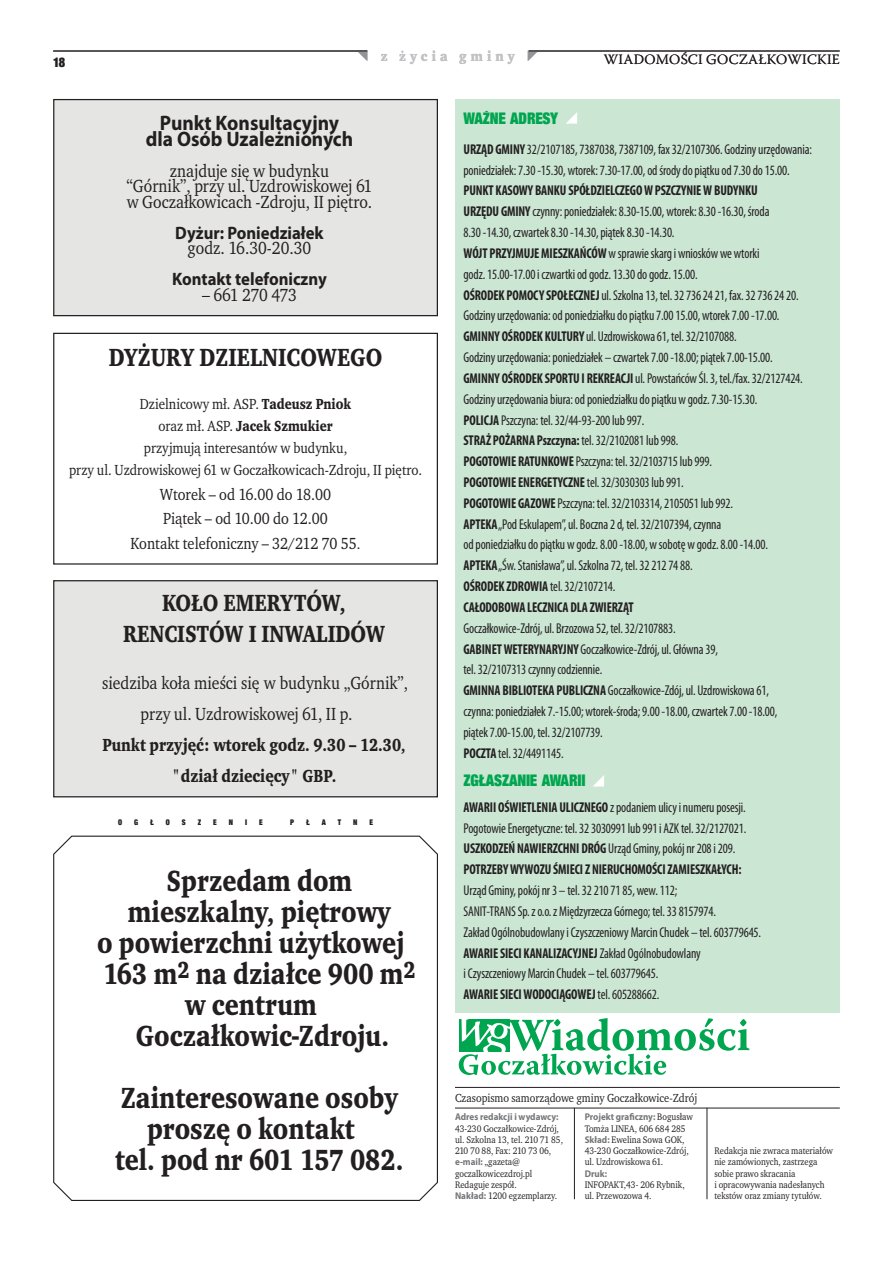
<style>
.page{position:relative;width:893px;height:1263px;background:#fff}
.page>*{position:absolute;margin:0;border:0;box-sizing:border-box;transform-origin:0 0}
.t1{font:700 30px/31px "Wro Text";color:#231f20;text-align:center;scale:.93 1}
.t2{font:700 25.5px "Wro Text";color:#231f20;scale:.93 1}
.t3{font:700 24px/31px "Wro Text";color:#231f20;text-align:center;scale:.93 1}
.t4{font:700 21px/15.5px "Myriad Pro";color:#231f20;text-align:center;scale:.93 1}
.t5{font:18px/15.5px "Wro Text";color:#231f20;text-align:center;scale:.93 1}
.t6{font:700 18px/31px "Wro Text";color:#231f20;text-align:center;scale:.93 1}
.t7{font:700 18px "Myriad Pro";color:#231f20;scale:.93 1}
.t8{font:700 17.25px "Wro Head";letter-spacing:-.01em;color:#00a54f}
.t9{font:16.5px/24.8px "Wro Text";color:#231f20;text-align:center;scale:.93 1}
.t10{font:15px/21.8px "Wro Text";color:#231f20;text-align:center;scale:.93 1}
.t11{font:condensed 14.25px/20.9px "Myriad Pro";letter-spacing:-.01em;color:#231f20;scale:.93 1}
.t12{font:300 14.25px "Warnock Pro";letter-spacing:.02em;color:#231f20}
.t13{font:700 14.25px "Wro Text";letter-spacing:.29em;color:#c1c2c4}
.t14{font:700 14.25px "Wro Head";color:#231f20}
.t15{font:12px "Wro Text";color:#231f20;scale:.93 1}
.t16{font:9.75px/11.2px "Wro Text";color:#231f20;scale:.93 1}
.t17{font:700 9.75px "Myriad Pro";color:#757679;scale:.93 1}
.t18{font:700 8.4px "Wro Head";color:#231f20}
.s1{font-weight:700}
.s2{font-size:15px}
.s3{font-family:"Myriad Pro";font-weight:700;color:#757679}
.s4{font-family:"Wro Text";font-weight:400;color:#231f20}
</style>
<div class="page">
<hr style="left:53px;top:51px;width:314px;height:1px;background:#231f20">
<hr style="left:529px;top:51px;width:311px;height:1px;background:#231f20">
<div style="left:455px;top:99px;width:385px;height:913px;background:#cbe6d3"></div>
<hr style="left:455px;top:1087px;width:385px;height:1px;background:#231f20">
<hr style="left:455px;top:1108px;width:385px;height:1px;background:#231f20">
<svg style="left:566px;top:112px;width:11px;height:12px"></svg>
<svg style="left:593px;top:775px;width:11px;height:11px"></svg>
<hr style="left:574px;top:1108px;width:1px;height:91px;background:#231f20">
<hr style="left:707px;top:1108px;width:1px;height:91px;background:#231f20">
<svg style="left:459px;top:1018px;width:290px;height:57px"></svg>
<div style="left:54px;top:100px;width:383px;height:216px;background:#e5e5e4"></div>
<div style="left:53px;top:99px;width:385px;height:217px;border:1px solid #231f20"></div>
<div style="left:53px;top:333px;width:385px;height:232px;border:1px solid #231f20"></div>
<div style="left:54px;top:581px;width:383px;height:216px;background:#e5e5e4"></div>
<div style="left:53px;top:580px;width:385px;height:217px;border:1px solid #231f20"></div>
<svg style="left:53px;top:835px;width:385px;height:366px"></svg>
<p class="t14" style="left:53px;top:53px;width:14px">18</p>
<p class="t13" style="left:381px;top:47px;width:135px">z życia gminy</p>
<p class="t12" style="left:604px;top:51px;width:237px">WIADOMOŚCI GOCZAŁKOWICKIE</p>
<h3 class="t4" style="left:146px;top:114px;width:225px">Punkt Konsultacyjny dla Osób Uzależnionych</h3>
<p class="t5" style="left:127px;top:163px;width:266px">znajduje się w budynku<br>“Górnik”, przy ul. Uzdrowiskowej 61 w Goczałkowicach -Zdroju, II piętro.</p>
<p class="t7" style="left:175px;top:221px;width:161px">Dyżur: Poniedziałek</p>
<p class="t5" style="left:188px;top:240px;width:135px">godz. 16.30-20.30</p>
<p class="t7" style="left:172px;top:267px;width:168px">Kontakt telefoniczny</p>
<p class="t5" style="left:202px;top:287px;width:103px">– 661 270 473</p>
<h2 class="t2" style="left:109px;top:341px;width:296px">DYŻURY DZIELNICOWEGO</h2>
<p class="t10" style="left:69px;top:393px;width:381px">Dzielnicowy mł. ASP. <span class="s1">Tadeusz Pniok<br></span>oraz mł. ASP. <span class="s1">Jacek Szmukier<br></span>przyjmują interesantów w budynku,<br>przy ul. Uzdrowiskowej 61 w Goczałkowicach-Zdroju, II piętro.</p>
<p class="t9" style="left:131px;top:481px;width:249px">Wtorek – od 16.00 do 18.00<br>Piątek – od 10.00 do 12.00<br>Kontakt telefoniczny – 32/212 70 55<span class="s2">.</span></p>
<h3 class="t3" style="left:123px;top:588px;width:283px">KOŁO EMERYTÓW,<br>RENCISTÓW I INWALIDÓW</h3>
<p class="t5" style="left:141px;top:667px;width:289px;line-height:31px;text-align:left;text-indent:-39px">siedziba koła mieści się w budynku „Górnik”, przy ul. Uzdrowiskowej 61, II p.</p>
<p class="t6" style="left:102px;top:729px;width:328px">Punkt przyjęć: wtorek godz. 9.30 – 12.30, "dział dziecięcy" GBP.</p>
<p class="t18" style="left:118px;top:817px;width:6px">O</p>
<p class="t18" style="left:134px;top:817px;width:6px">G</p>
<p class="t18" style="left:150px;top:817px;width:5px">Ł</p>
<p class="t18" style="left:166px;top:817px;width:6px">O</p>
<p class="t18" style="left:182px;top:817px;width:5px">S</p>
<p class="t18" style="left:198px;top:817px;width:5px">Z</p>
<p class="t18" style="left:213px;top:817px;width:5px">E</p>
<p class="t18" style="left:229px;top:817px;width:6px">N</p>
<p class="t18" style="left:245px;top:817px;width:4px">I</p>
<p class="t18" style="left:259px;top:817px;width:5px">E</p>
<p class="t18" style="left:290px;top:817px;width:6px">P</p>
<p class="t18" style="left:306px;top:817px;width:5px">Ł</p>
<p class="t18" style="left:322px;top:817px;width:6px">A</p>
<p class="t18" style="left:338px;top:817px;width:5px">T</p>
<p class="t18" style="left:353px;top:817px;width:6px">N</p>
<p class="t18" style="left:369px;top:817px;width:5px">E</p>
<h1 class="t1" style="left:97px;top:865px;width:344px">Sprzedam dom mieszkalny, piętrowy<br>o powierzchni użytkowej<br>163 m<sup>2</sup> na działce 900 m<sup>2 </sup>w centrum<br>Goczałkowic-Zdroju.</h1>
<h1 class="t1" style="left:115px;top:1082px;width:312px">Zainteresowane osoby proszę o kontakt<br>tel. pod nr 601 157 082.</h1>
<p class="t8" style="left:463px;top:107px;width:96px">WAŻNE ADRESY</p>
<p class="t11" style="left:463px;top:138px;width:376px"><span class="s1">URZĄD GMINY</span> 32/2107185, 7387038, 7387109, fax 32/2107306. Godziny urzędowania: poniedziałek: 7.30 -15.30, wtorek: 7.30-17.00, od środy do piątku od 7.30 do 15.00.</p>
<p class="t11" style="left:463px;top:180px;width:366px"><span class="s1">PUNKT KASOWY BANKU SPÓŁDZIELCZEGO W PSZCZYNIE W BUDYNKU<br>URZĘDU GMINY</span> czynny: poniedziałek: 8.30-15.00, wtorek: 8.30 -16.30, środa<br>8.30 -14.30, czwartek 8.30 -14.30, piątek 8.30 -14.30.<br><span class="s1">WÓJT PRZYJMUJE MIESZKAŃCÓW</span> w sprawie skarg i wniosków we wtorki<br>godz. 15.00-17.00 i czwartki od godz. 13.30 do godz. 15.00.<br><span class="s1">OŚRODEK POMOCY SPOŁECZNEJ</span> ul. Szkolna 13, tel. 32 736 24 21, fax. 32 736 24 20.<br>Godziny urzędowania: od poniedziałku do piątku 7.00 15.00, wtorek 7.00 -17.00.<br><span class="s1">GMINNY OŚRODEK KULTURY</span> ul. Uzdrowiskowa 61, tel. 32/2107088.<br>Godziny urzędowania: poniedziałek – czwartek 7.00 -18.00; piątek 7.00-15.00.<br><span class="s1">GMINNY OŚRODEK SPORTU I REKREACJI</span> ul. Powstańców Śl. 3, tel./fax. 32/2127424.<br>Godziny urzędowania biura: od poniedziałku do piątku w godz. 7.30-15.30.<br><span class="s1">POLICJA</span> Pszczyna: tel. 32/44-93-200 lub 997.<br><span class="s1">STRAŻ POŻARNA Pszczyna:</span> tel. 32/2102081 lub 998.<br><span class="s1">POGOTOWIE RATUNKOWE</span> Pszczyna: tel. 32/2103715 lub 999.<br><span class="s1">POGOTOWIE ENERGETYCZNE</span> tel. 32/3030303 lub 991.<br><span class="s1">POGOTOWIE GAZOWE</span> Pszczyna: tel. 32/2103314, 2105051 lub 992.<br><span class="s1">APTEKA</span> „Pod Eskulapem”, ul. Boczna 2 d, tel. 32/2107394, czynna<br>od poniedziałku do piątku w godz. 8.00 -18.00, w sobotę w godz. 8.00 -14.00.<br><span class="s1">APTEKA</span> „Św. Stanisława”, ul. Szkolna 72, tel. 32 212 74 88.<br><span class="s1">OŚRODEK ZDROWIA</span> tel. 32/2107214.<br><span class="s1">CAŁODOBOWA LECZNICA DLA ZWIERZĄT</span></p>
<p class="t11" style="left:463px;top:617px;width:339px">Goczałkowice-Zdrój, ul. Brzozowa 52, tel. 32/2107883.<br><span class="s1">GABINET WETERYNARYJNY</span> Goczałkowice-Zdrój, ul. Główna 39,<br>tel. 32/2107313 czynny codziennie.<br><span class="s1">GMINNA BIBLIOTEKA PUBLICZNA</span> Goczałkowice-Zdój, ul. Uzdrowiskowa 61, czynna: poniedziałek 7.-15.00; wtorek-środa; 9.00 -18.00, czwartek 7.00 -18.00, piątek 7.00-15.00, tel. 32/2107739.<br><span class="s1">POCZTA</span> tel. 32/4491145.</p>
<p class="t8" style="left:463px;top:770px;width:123px">ZGŁASZANIE AWARII</p>
<p class="t11" style="left:463px;top:796px;width:306px"><span class="s1">AWARII OŚWIETLENIA ULICZNEGO</span> z podaniem ulicy i numeru posesji.<br>Pogotowie Energetyczne: tel. 32 3030991 lub 991 i AZK tel. 32/2127021.<br><span class="s1">USZKODZEŃ NAWIERZCHNI DRÓG</span> Urząd Gminy, pokój nr 208 i 209.<br><span class="s1">POTRZEBY WYWOZU ŚMIECI Z NIERUCHOMOŚCI ZAMIESZKAŁYCH:</span></p>
<p class="t11" style="left:463px;top:880px;width:322px">Urząd Gminy, pokój nr 3 – tel. 32 210 71 85, wew. 112;<br>SANIT-TRANS Sp. z o.o. z Międzyrzecza Górnego; tel. 33 8157974.<br>Zakład Ogólnobudowlany i Czyszczeniowy Marcin Chudek – tel. 603779645.<br><span class="s1">AWARIE SIECI KANALIZACYJNEJ</span> Zakład Ogólnobudowlany<br>i Czyszczeniowy Marcin Chudek – tel. 603779645.<br><span class="s1">AWARIE SIECI WODOCIĄGOWEJ</span> tel. 605288662.</p>
<p class="t15" style="left:455px;top:1090px;width:262px">Czasopismo samorządowe gminy Goczałkowice-Zdrój</p>
<p class="t17" style="left:455px;top:1111px;width:113px">Adres redakcji i wydawcy:</p>
<p class="t16" style="left:455px;top:1123px;width:118px">43-230 Goczałkowice-Zdrój, ul. Szkolna 13, tel. 210 71 85,<br>210 70 88, Fax: 210 73 06, <span class="s3">e-mail:</span> „gazeta@ goczalkowicezdroj.pl<br>Redaguje zespół.<br><span class="s3">Nakład:</span> 1200 egzemplarzy.</p>
<p class="t17" style="left:585px;top:1111px;width:118px">Projekt graficzny: <span class="s4">Bogusław</span></p>
<p class="t16" style="left:585px;top:1123px;width:113px">Tomża LINEA, 606 684 285<br><span class="s3">Skład:</span> Ewelina Sowa GOK,<br>43-230 Goczałkowice-Zdrój, ul. Uzdrowiskowa 61.</p>
<p class="t17" style="left:585px;top:1167px;width:26px">Druk:</p>
<p class="t16" style="left:585px;top:1179px;width:109px">INFOPAKT,43- 206 Rybnik, ul. Przewozowa 4.</p>
<p class="t16" style="left:714px;top:1145px;width:129px">Redakcja nie zwraca materiałów nie zamówionych, zastrzega sobie prawo skracania<br>i opracowywania nadesłanych tekstów oraz zmiany tytułów.</p>
</div>
